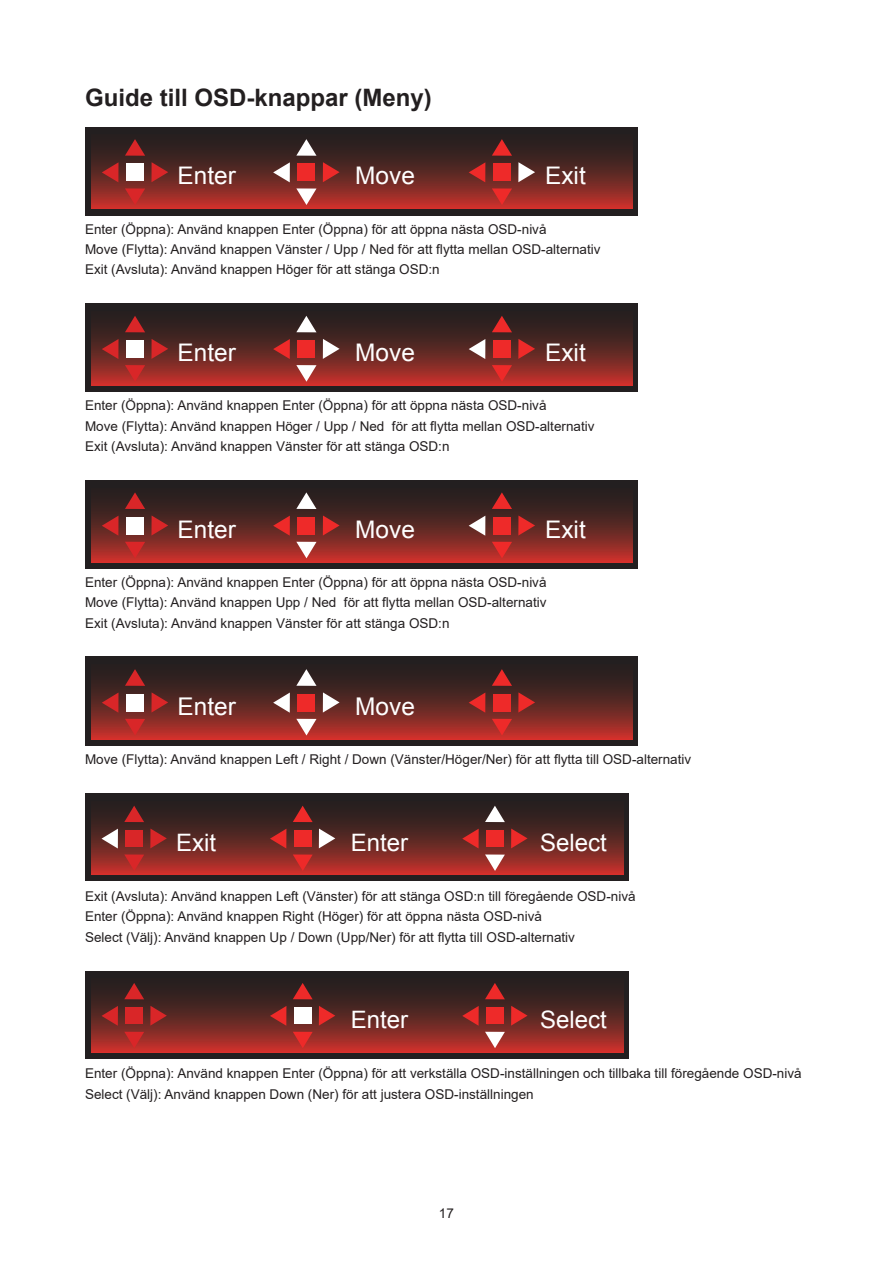
<style>
.page{position:relative;width:893px;height:1263px;background:#fff}
.page>*{position:absolute;margin:0;border:0;box-sizing:border-box;transform-origin:0 0}
.t1{font:24.45px "Arial";color:#fff}
.t2{font:24.3px "Arial";color:#fff}
.Heading_2{font:700 24px "Arial";color:#231f20}
.t3{font:24px "Arial";color:#fff}
.正文_text-1{font:13.5px "Arial";color:#231f20}
</style>
<div class="page">
<div style="left:85px;top:127px;width:553px;height:88px;background:#231f20"></div>
<svg style="left:91px;top:145px;width:541px;height:64px;background:#702925"></svg>
<svg style="left:125px;top:139px;width:20px;height:17px"></svg>
<svg style="left:151px;top:162px;width:17px;height:20px"></svg>
<svg style="left:102px;top:162px;width:17px;height:20px"></svg>
<svg style="left:125px;top:188px;width:20px;height:17px"></svg>
<div style="left:126px;top:164px;width:18px;height:17px;background:#fff"></div>
<svg style="left:296px;top:139px;width:20px;height:17px"></svg>
<svg style="left:323px;top:162px;width:17px;height:20px"></svg>
<svg style="left:273px;top:162px;width:17px;height:20px"></svg>
<svg style="left:296px;top:188px;width:20px;height:17px"></svg>
<div style="left:297px;top:164px;width:18px;height:17px;background:#ee2a29"></div>
<svg style="left:492px;top:139px;width:20px;height:17px"></svg>
<svg style="left:518px;top:162px;width:17px;height:20px"></svg>
<svg style="left:469px;top:162px;width:16px;height:20px"></svg>
<svg style="left:492px;top:188px;width:20px;height:17px"></svg>
<div style="left:493px;top:164px;width:18px;height:17px;background:#ee2a29"></div>
<div style="left:85px;top:303px;width:553px;height:89px;background:#231f20"></div>
<svg style="left:91px;top:315px;width:541px;height:71px"></svg>
<svg style="left:125px;top:316px;width:20px;height:16px"></svg>
<svg style="left:151px;top:339px;width:17px;height:20px"></svg>
<svg style="left:102px;top:339px;width:17px;height:20px"></svg>
<svg style="left:125px;top:365px;width:20px;height:17px"></svg>
<div style="left:126px;top:341px;width:18px;height:17px;background:#fff"></div>
<svg style="left:296px;top:316px;width:20px;height:16px"></svg>
<svg style="left:323px;top:339px;width:17px;height:20px"></svg>
<svg style="left:273px;top:339px;width:17px;height:20px"></svg>
<svg style="left:296px;top:365px;width:20px;height:17px"></svg>
<div style="left:297px;top:341px;width:18px;height:17px;background:#ee2a29"></div>
<svg style="left:492px;top:316px;width:20px;height:16px"></svg>
<svg style="left:518px;top:339px;width:17px;height:20px"></svg>
<svg style="left:469px;top:339px;width:16px;height:20px"></svg>
<svg style="left:492px;top:365px;width:20px;height:17px"></svg>
<div style="left:493px;top:341px;width:18px;height:17px;background:#ee2a29"></div>
<div style="left:85px;top:480px;width:553px;height:89px;background:#231f20"></div>
<svg style="left:91px;top:498px;width:541px;height:64px;background:#6f2925"></svg>
<svg style="left:125px;top:492px;width:20px;height:17px"></svg>
<svg style="left:151px;top:515px;width:17px;height:21px"></svg>
<svg style="left:102px;top:516px;width:17px;height:20px"></svg>
<svg style="left:125px;top:542px;width:20px;height:16px"></svg>
<div style="left:126px;top:517px;width:18px;height:17px;background:#fff"></div>
<svg style="left:296px;top:492px;width:20px;height:17px"></svg>
<svg style="left:323px;top:515px;width:17px;height:21px"></svg>
<svg style="left:273px;top:516px;width:17px;height:20px"></svg>
<svg style="left:296px;top:542px;width:20px;height:16px"></svg>
<div style="left:297px;top:517px;width:18px;height:17px;background:#ee2a29"></div>
<svg style="left:492px;top:492px;width:20px;height:17px"></svg>
<svg style="left:518px;top:515px;width:17px;height:21px"></svg>
<svg style="left:469px;top:516px;width:16px;height:20px"></svg>
<svg style="left:492px;top:542px;width:20px;height:16px"></svg>
<div style="left:493px;top:517px;width:18px;height:17px;background:#ee2a29"></div>
<div style="left:85px;top:656px;width:553px;height:90px;background:#231f20"></div>
<svg style="left:91px;top:675px;width:541px;height:64px;background:#6f2925"></svg>
<svg style="left:125px;top:669px;width:20px;height:17px"></svg>
<svg style="left:151px;top:692px;width:17px;height:21px"></svg>
<svg style="left:102px;top:692px;width:17px;height:21px"></svg>
<svg style="left:125px;top:719px;width:20px;height:16px"></svg>
<div style="left:126px;top:694px;width:18px;height:17px;background:#fff"></div>
<svg style="left:296px;top:669px;width:20px;height:17px"></svg>
<svg style="left:323px;top:692px;width:17px;height:21px"></svg>
<svg style="left:273px;top:692px;width:17px;height:21px"></svg>
<svg style="left:296px;top:719px;width:20px;height:16px"></svg>
<div style="left:297px;top:694px;width:18px;height:17px;background:#ee2a29"></div>
<svg style="left:492px;top:669px;width:20px;height:17px"></svg>
<svg style="left:518px;top:692px;width:17px;height:21px"></svg>
<svg style="left:469px;top:692px;width:16px;height:21px"></svg>
<svg style="left:492px;top:719px;width:20px;height:16px"></svg>
<div style="left:493px;top:694px;width:18px;height:17px;background:#ee2a29"></div>
<div style="left:85px;top:793px;width:544px;height:88px;background:#231f20"></div>
<svg style="left:91px;top:805px;width:532px;height:70px"></svg>
<svg style="left:124px;top:806px;width:20px;height:16px"></svg>
<svg style="left:150px;top:828px;width:17px;height:20px"></svg>
<svg style="left:102px;top:829px;width:16px;height:19px"></svg>
<svg style="left:124px;top:854px;width:20px;height:17px"></svg>
<div style="left:125px;top:830px;width:18px;height:17px;background:#d92628"></div>
<svg style="left:293px;top:806px;width:20px;height:16px"></svg>
<svg style="left:319px;top:828px;width:16px;height:20px"></svg>
<svg style="left:270px;top:829px;width:16px;height:19px"></svg>
<svg style="left:293px;top:854px;width:20px;height:17px"></svg>
<div style="left:294px;top:830px;width:17px;height:17px;background:#ee2a29"></div>
<svg style="left:485px;top:806px;width:20px;height:16px"></svg>
<svg style="left:511px;top:828px;width:16px;height:20px"></svg>
<svg style="left:462px;top:829px;width:17px;height:19px"></svg>
<svg style="left:485px;top:854px;width:20px;height:17px"></svg>
<div style="left:486px;top:830px;width:17px;height:17px;background:#ee2a29"></div>
<div style="left:85px;top:970px;width:544px;height:88px;background:#231f20"></div>
<svg style="left:91px;top:988px;width:532px;height:64px;background:#6f2925"></svg>
<svg style="left:124px;top:983px;width:20px;height:16px"></svg>
<svg style="left:150px;top:1006px;width:17px;height:20px"></svg>
<svg style="left:102px;top:1006px;width:16px;height:20px"></svg>
<svg style="left:124px;top:1032px;width:20px;height:16px"></svg>
<div style="left:125px;top:1007px;width:18px;height:17px;background:#d92628"></div>
<svg style="left:293px;top:983px;width:20px;height:16px"></svg>
<svg style="left:319px;top:1006px;width:16px;height:20px"></svg>
<svg style="left:270px;top:1006px;width:16px;height:20px"></svg>
<svg style="left:293px;top:1032px;width:20px;height:16px"></svg>
<div style="left:294px;top:1007px;width:17px;height:17px;background:#fff"></div>
<svg style="left:485px;top:983px;width:20px;height:16px"></svg>
<svg style="left:511px;top:1006px;width:16px;height:20px"></svg>
<svg style="left:462px;top:1006px;width:17px;height:20px"></svg>
<svg style="left:485px;top:1032px;width:20px;height:16px"></svg>
<div style="left:486px;top:1007px;width:17px;height:17px;background:#ee2a29"></div>
<p class="Heading_2" style="left:85px;top:80px;width:348px">Guide till OSD-knappar (Meny)</p>
<p class="t2" style="left:178px;top:160px;width:60px">Enter</p>
<p class="t2" style="left:355px;top:160px;width:61px">Move</p>
<p class="t2" style="left:545px;top:160px;width:42px">Exit</p>
<p class="正文_text-1" style="left:85px;top:220px;width:463px">Enter (Öppna): Använd knappen Enter (Öppna) för att öppna nästa OSD-nivå</p>
<p class="正文_text-1" style="left:85px;top:240px;width:517px">Move (Flytta): Använd knappen Vänster / Upp / Ned för att flytta mellan OSD-alternativ</p>
<p class="正文_text-1" style="left:85px;top:260px;width:356px">Exit (Avsluta): Använd knappen Höger för att stänga OSD:n</p>
<p class="t2" style="left:178px;top:337px;width:60px">Enter</p>
<p class="t2" style="left:355px;top:337px;width:61px">Move</p>
<p class="t2" style="left:545px;top:337px;width:42px">Exit</p>
<p class="正文_text-1" style="left:85px;top:396px;width:463px">Enter (Öppna): Använd knappen Enter (Öppna) för att öppna nästa OSD-nivå</p>
<p class="正文_text-1" style="left:85px;top:417px;width:511px">Move (Flytta): Använd knappen Höger / Upp / Ned för att flytta mellan OSD-alternativ</p>
<p class="正文_text-1" style="left:85px;top:437px;width:366px">Exit (Avsluta): Använd knappen Vänster för att stänga OSD:n</p>
<p class="t2" style="left:178px;top:513px;width:60px">Enter</p>
<p class="t2" style="left:355px;top:513px;width:61px">Move</p>
<p class="t2" style="left:545px;top:513px;width:42px">Exit</p>
<p class="正文_text-1" style="left:85px;top:573px;width:463px">Enter (Öppna): Använd knappen Enter (Öppna) för att öppna nästa OSD-nivå</p>
<p class="正文_text-1" style="left:85px;top:593px;width:463px">Move (Flytta): Använd knappen Upp / Ned för att flytta mellan OSD-alternativ</p>
<p class="正文_text-1" style="left:85px;top:614px;width:366px">Exit (Avsluta): Använd knappen Vänster för att stänga OSD:n</p>
<p class="t1" style="left:178px;top:690px;width:60px">Enter</p>
<p class="t1" style="left:355px;top:690px;width:61px">Move</p>
<p class="正文_text-1" style="left:85px;top:750px;width:608px">Move (Flytta): Använd knappen Left / Right / Down (Vänster/Höger/Ner) för att flytta till OSD-alternativ</p>
<p class="t3" style="left:176px;top:826px;width:42px">Exit</p>
<p class="t3" style="left:351px;top:826px;width:59px">Enter</p>
<p class="t3" style="left:540px;top:826px;width:68px">Select</p>
<p class="正文_text-1" style="left:85px;top:887px;width:552px">Exit (Avsluta): Använd knappen Left (Vänster) för att stänga OSD:n till föregående OSD-nivå</p>
<p class="正文_text-1" style="left:85px;top:907px;width:458px">Enter (Öppna): Använd knappen Right (Höger) för att öppna nästa OSD-nivå</p>
<p class="正文_text-1" style="left:85px;top:927px;width:491px">Select (Välj): Använd knappen Up / Down (Upp/Ner) för att flytta till OSD-alternativ</p>
<p class="t3" style="left:351px;top:1004px;width:59px">Enter</p>
<p class="t3" style="left:540px;top:1004px;width:68px">Select</p>
<p class="正文_text-1" style="left:85px;top:1064px;width:718px">Enter (Öppna): Använd knappen Enter (Öppna) för att verkställa OSD-inställningen och tillbaka till föregående OSD-nivå</p>
<p class="正文_text-1" style="left:85px;top:1084px;width:450px">Select (Välj): Använd knappen Down (Ner) för att justera OSD-inställningen</p>
<p class="正文_text-1" style="left:439px;top:1204px;width:17px">17</p>
</div>
